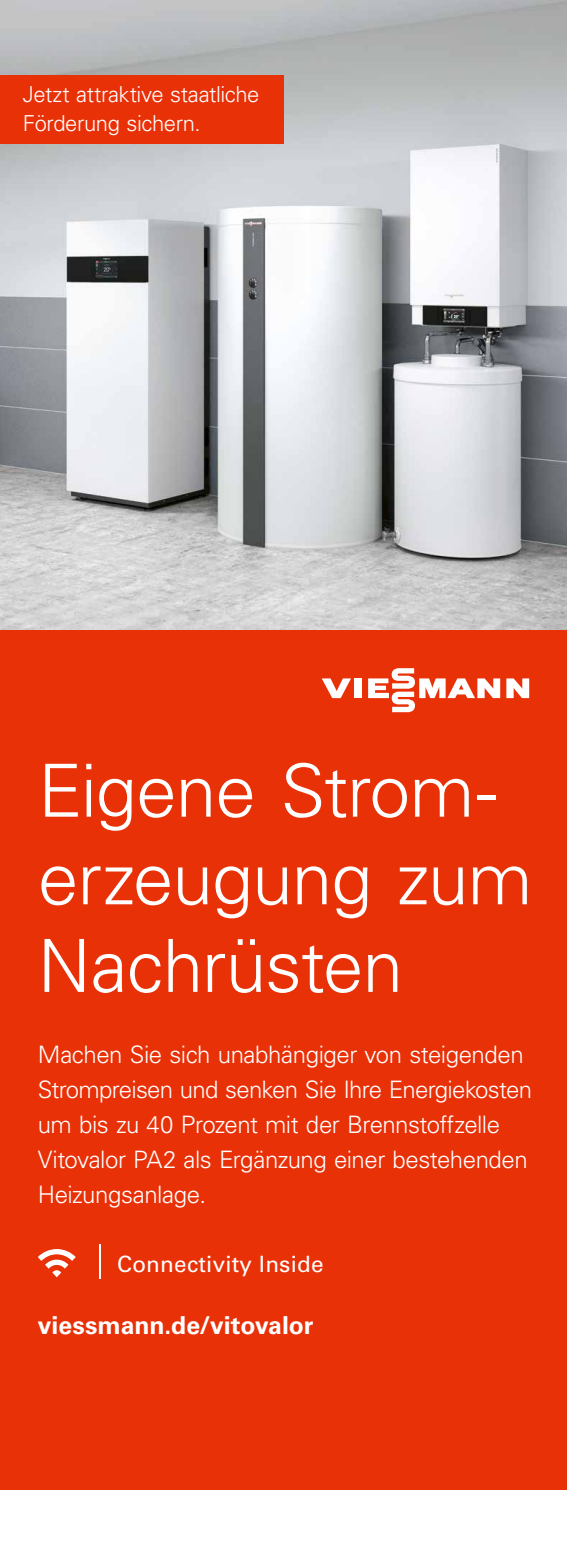
<style>
.page{position:relative;width:567px;height:1560px;background:#fff}
.page>*{position:absolute;margin:0;border:0;box-sizing:border-box;transform-origin:0 0}
.t1{font:300 73.25px/87.5px "Univers LTCYR 45";letter-spacing:-.015em;color:#fff}
.t2{font:700 24.75px "Univers LTCYR 65";color:#fff}
.t3{font:300 24px/35px "Univers LTCYR 45";letter-spacing:-.02em;color:#fff}
.t4{font:22.5px "Univers LTCYR 55 Roman";letter-spacing:.01em;color:#fff}
.t5{font:300 22px/28.2px "Univers LTCYR 45";letter-spacing:-.02em;color:#fff}
</style>
<div class="page">
<img style="left:0;top:0;width:567px;height:630px">
<div style="left:0;top:630px;width:567px;height:858px;background:#e93108"></div>
<div style="left:354px;top:678px;width:7px;height:20px;background:#fff"></div>
<svg style="left:322px;top:678px;width:29px;height:20px"></svg>
<svg style="left:368px;top:668px;width:132px;height:44px"></svg>
<svg style="left:506px;top:678px;width:23px;height:20px"></svg>
<div style="left:0;top:75px;width:283px;height:68px;background:#e93108"></div>
<svg style="left:38px;top:1249px;width:38px;height:28px"></svg>
<hr style="left:99px;top:1244px;width:2px;height:34px;background:#fff">
<p class="t5" style="left:23px;top:80px;width:238px">Jetzt attraktive staatliche<br>Förderung sichern.</p>
<h1 class="t1" style="left:38px;top:745px;width:496px">Eigene Strom&shy;erzeugung zum<br>Nachrüsten</h1>
<p class="t3" style="left:38px;top:1036px;width:496px">Machen Sie sich unabhängiger von steigenden Strompreisen und senken Sie Ihre Energiekosten um bis zu 40 Prozent mit der Brennstoffzelle Vitovalor PA2 als Ergänzung einer bestehenden Heizungsanlage.</p>
<p class="t4" style="left:117px;top:1248px;width:208px">Connectivity Inside</p>
<p class="t2" style="left:38px;top:1307px;width:277px">viessmann.de/vitovalor</p>
</div>
